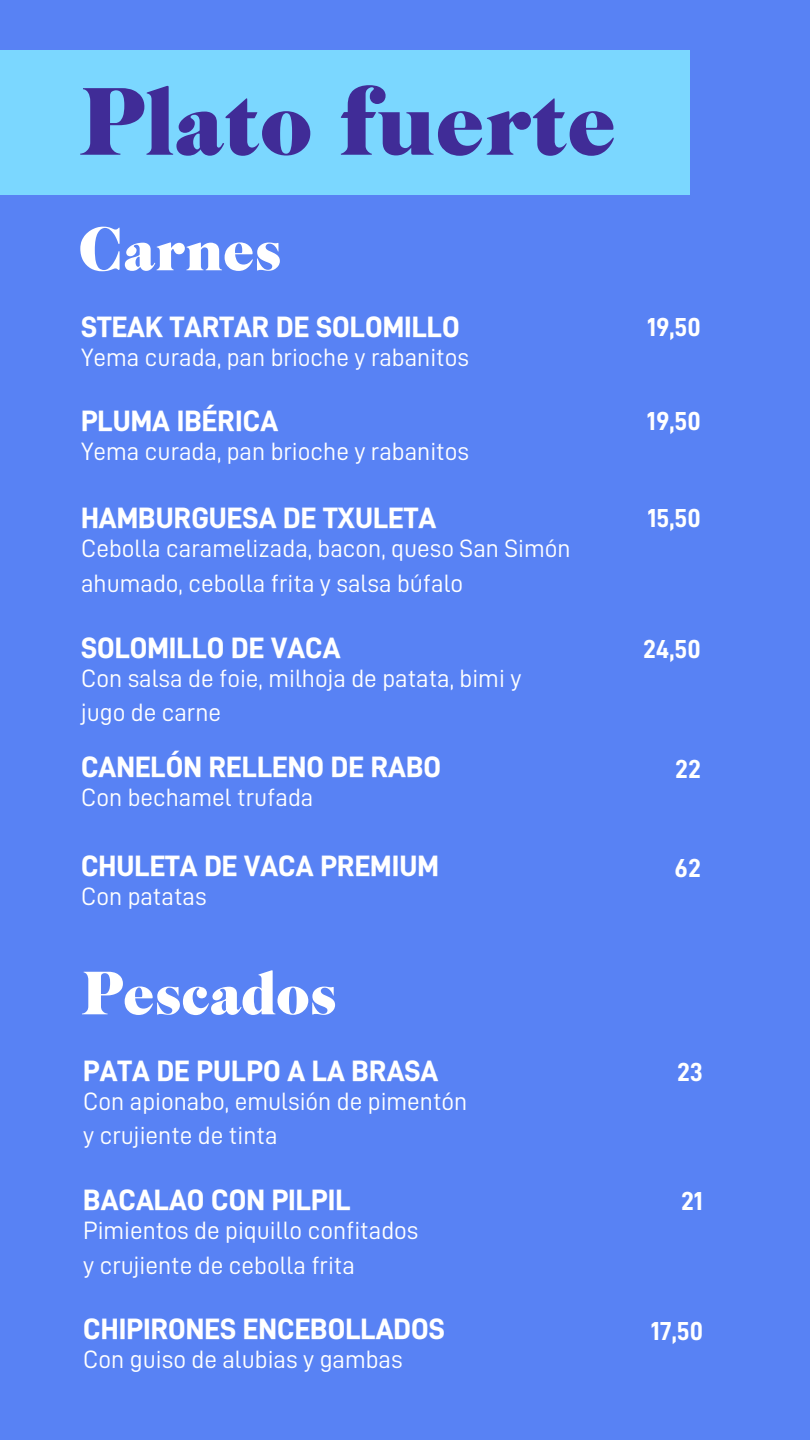
<style>
.page{position:relative;width:810px;height:1440px;background:#5882f4}
.page>*{position:absolute;margin:0;border:0;box-sizing:border-box;transform-origin:0 0}
.t1{font:87.6px "Cabernet JF Pro";color:#402c97}
.t2{font:56px "Cabernet JF Pro";color:#fff}
.t3{font:700 29.3px "D DIN PRO Extra";color:#fff}
.t4{font:26.1px "D DIN PRO Bold";color:#fff}
.t5{font:25.2px/34.5px "D DIN PRO Regular";color:#fff}
</style>
<div class="page">
<div style="left:0;top:50px;width:689px;height:144px;background:#7bd7ff"></div>
<h1 class="t1" style="left:79px;top:89px;width:539px">Plato fuerte</h1>
<p class="t2" style="left:79px;top:228px;width:204px">Carnes</p>
<h2 class="t3" style="left:81px;top:312px;width:380px">STEAK TARTAR DE SOLOMILLO</h2>
<h3 class="t4" style="left:647px;top:314px;width:55px">19,50</h3>
<h4 class="t5" style="left:81px;top:340px;width:390px">Yema curada, pan brioche y rabanitos</h4>
<p class="t3" style="left:81px;top:407px;width:199px">PLUMA IBÉRICA</p>
<h3 class="t4" style="left:647px;top:409px;width:55px">19,50</h3>
<h4 class="t5" style="left:81px;top:435px;width:390px">Yema curada, pan brioche y rabanitos</h4>
<p class="t3" style="left:81px;top:504px;width:357px">HAMBURGUESA DE TXULETA</p>
<h3 class="t4" style="left:648px;top:506px;width:55px">15,50</h3>
<h4 class="t5" style="left:81px;top:532px;width:491px">Cebolla caramelizada, bacon, queso San Simón</h4>
<p class="t5" style="left:81px;top:566px;width:384px">ahumado, cebolla frita y salsa búfalo</p>
<p class="t3" style="left:81px;top:633px;width:261px">SOLOMILLO DE VACA</p>
<h3 class="t4" style="left:643px;top:636px;width:59px">24,50</h3>
<h4 class="t5" style="left:81px;top:661px;width:442px">Con salsa de foie, milhoja de patata, bimi y jugo de carne</h4>
<p class="t3" style="left:81px;top:753px;width:362px">CANELÓN RELLENO DE RABO</p>
<h3 class="t4" style="left:675px;top:756px;width:27px">22</h3>
<p class="t5" style="left:81px;top:781px;width:234px">Con bechamel trufada</p>
<p class="t3" style="left:81px;top:852px;width:359px">CHULETA DE VACA PREMIUM</p>
<h3 class="t4" style="left:675px;top:855px;width:28px">62</h3>
<p class="t5" style="left:81px;top:880px;width:127px">Con patatas</p>
<p class="t2" style="left:81px;top:972px;width:257px">Pescados</p>
<h2 class="t3" style="left:83px;top:1056px;width:357px">PATA DE PULPO A LA BRASA</h2>
<h3 class="t4" style="left:677px;top:1060px;width:28px">23</h3>
<p class="t5" style="left:83px;top:1084px;width:386px">Con apionabo, emulsión de pimentón</p>
<p class="t5" style="left:83px;top:1119px;width:196px">y crujiente de tinta</p>
<p class="t3" style="left:83px;top:1186px;width:269px">BACALAO CON PILPIL</p>
<h3 class="t4" style="left:681px;top:1189px;width:23px">21</h3>
<p class="t5" style="left:83px;top:1213px;width:337px">Pimientos de piquillo confitados</p>
<p class="t5" style="left:83px;top:1248px;width:273px">y crujiente de cebolla frita</p>
<p class="t3" style="left:83px;top:1315px;width:363px">CHIPIRONES ENCEBOLLADOS</p>
<h3 class="t4" style="left:651px;top:1318px;width:54px">17,50</h3>
<h4 class="t5" style="left:83px;top:1343px;width:321px">Con guiso de alubias y gambas</h4>
</div>
